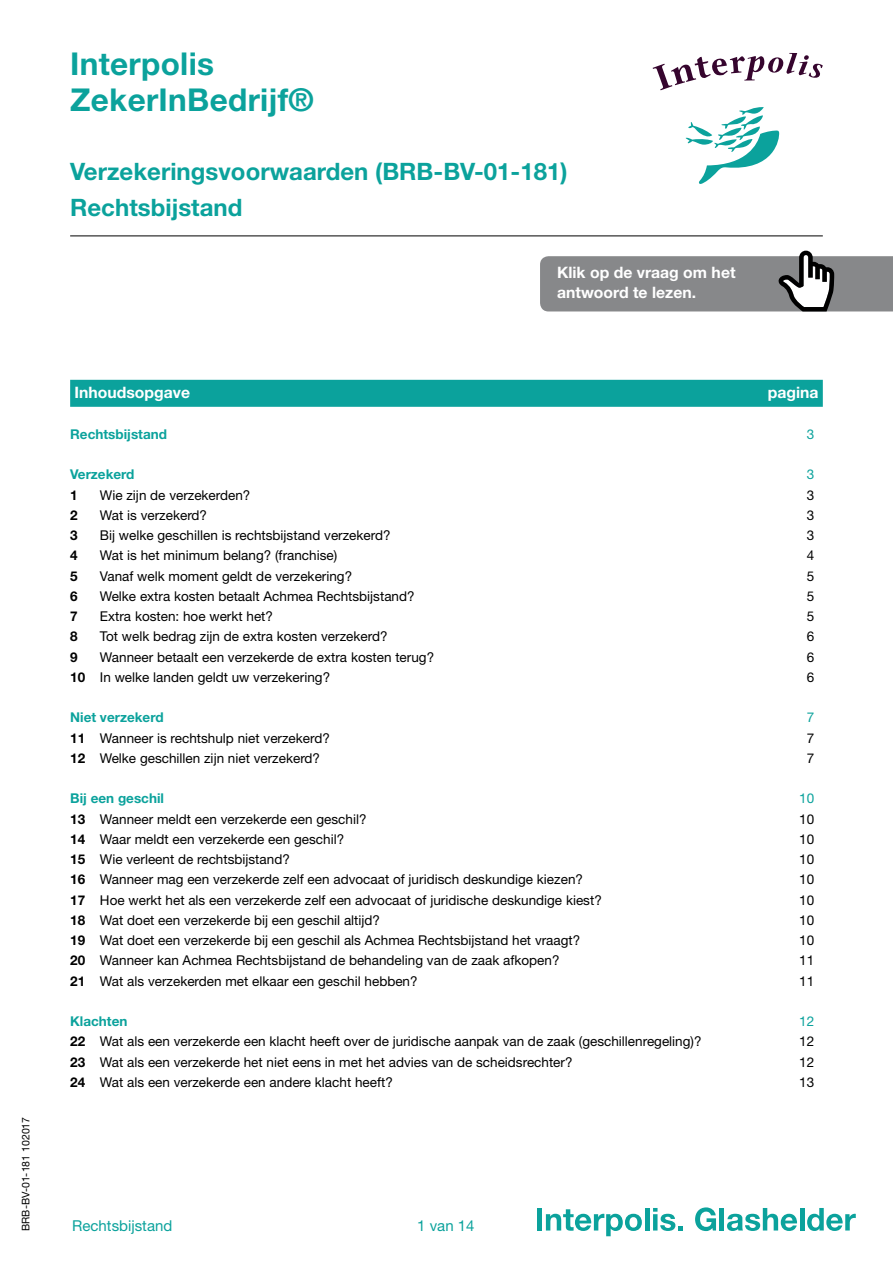
<style>
.page{position:relative;width:893px;height:1263px;background:#fff}
.page>*{position:absolute;margin:0;border:0;box-sizing:border-box;transform-origin:0 0}
.t1{font:700 31.5px/36px "Helvetica Neue LT Std";letter-spacing:.01em;color:#0ba29c}
.t2{font:700 24px/36px "Helvetica Neue LT Std";color:#0ba29c}
.t3{font:700 15.75px/20.2px "Helvetica Neue LT Std";color:#fff}
.t4{font:15px "Helvetica Neue LT Std";color:#0ba29c}
.t5{font:13.5px "Helvetica Neue LT Std";color:#000}
.t6{font:700 13.5px "Helvetica Neue LT Std";color:#0ba29c}
.t7{font:700 13.5px "Helvetica Neue LT Std";color:#000}
.t8{font:13.5px "Helvetica Neue LT Std";color:#0ba29c}
.t9{font:10.5px "Helvetica Neue LT Std";color:#000}
.s1{font-weight:700}
</style>
<div class="page">
<hr style="left:70px;top:236px;width:753px;height:1px;background:#000">
<div style="left:537px;top:1208px;width:5px;height:22px;background:#0ba29c"></div>
<svg style="left:546px;top:1209px;width:96px;height:27px"></svg>
<hr style="left:645px;top:1208px;width:4px;height:22px;background:#0ba29c">
<svg style="left:653px;top:1208px;width:30px;height:23px"></svg>
<svg style="left:695px;top:1207px;width:21px;height:24px"></svg>
<hr style="left:720px;top:1208px;width:4px;height:22px;background:#0ba29c">
<svg style="left:727px;top:1208px;width:70px;height:23px"></svg>
<hr style="left:800px;top:1208px;width:4px;height:22px;background:#0ba29c">
<svg style="left:807px;top:1208px;width:49px;height:23px"></svg>
<svg style="left:540px;top:251px;width:353px;height:60px;background:#909193"></svg>
<div style="left:70px;top:380px;width:753px;height:27px;background:#0ba29c"></div>
<svg style="left:653px;top:53px;width:170px;height:37px"></svg>
<svg style="left:685px;top:107px;width:95px;height:77px"></svg>
<p class="t9" style="left:20px;top:1231px;width:116px;rotate:-90deg">BRB-BV-01-181 102017</p>
<h1 class="t1" style="left:70px;top:46px;width:245px">Interpolis<br>ZekerInBedrijf®</h1>
<h2 class="t2" style="left:70px;top:153px;width:499px">Verzekeringsvoorwaarden (BRB-BV-01-181)<br>Rechtsbijstand</h2>
<p class="t3" style="left:557px;top:262px;width:180px">Klik op de vraag om het antwoord te lezen.</p>
<p class="t3" style="left:74px;top:382px;width:117px">Inhoudsopgave</p>
<p class="t3" style="left:768px;top:382px;width:52px">pagina</p>
<p class="t6" style="left:70px;top:426px;width:98px">Rechtsbijstand</p>
<p class="t8" style="left:807px;top:426px;width:9px">3</p>
<p class="t6" style="left:70px;top:466px;width:66px">Verzekerd</p>
<p class="t8" style="left:807px;top:466px;width:9px">3</p>
<p class="t7" style="left:70px;top:486px;width:9px">1</p>
<p class="t5" style="left:100px;top:487px;width:152px">Wie zijn de verzekerden?</p>
<p class="t5" style="left:807px;top:487px;width:9px">3</p>
<p class="t7" style="left:70px;top:507px;width:9px">2</p>
<p class="t5" style="left:100px;top:507px;width:109px">Wat is verzekerd?</p>
<p class="t5" style="left:807px;top:507px;width:9px">3</p>
<p class="t7" style="left:70px;top:527px;width:9px">3</p>
<p class="t5" style="left:100px;top:527px;width:292px">Bij welke geschillen is rechtsbijstand verzekerd?</p>
<p class="t5" style="left:807px;top:527px;width:9px">3</p>
<p class="t7" style="left:70px;top:547px;width:9px">4</p>
<p class="t5" style="left:100px;top:547px;width:239px">Wat is het minimum belang? (franchise)</p>
<p class="t5" style="left:807px;top:547px;width:9px">4</p>
<p class="t7" style="left:70px;top:567px;width:9px">5</p>
<p class="t5" style="left:100px;top:568px;width:254px">Vanaf welk moment geldt de verzekering?</p>
<p class="t5" style="left:807px;top:568px;width:9px">5</p>
<p class="t7" style="left:70px;top:588px;width:9px">6</p>
<p class="t5" style="left:100px;top:588px;width:316px">Welke extra kosten betaalt Achmea Rechtsbijstand?</p>
<p class="t5" style="left:807px;top:588px;width:9px">5</p>
<p class="t7" style="left:70px;top:608px;width:9px">7</p>
<p class="t5" style="left:100px;top:608px;width:175px">Extra kosten: hoe werkt het?</p>
<p class="t5" style="left:807px;top:608px;width:9px">5</p>
<p class="t7" style="left:70px;top:628px;width:9px">8</p>
<p class="t5" style="left:100px;top:628px;width:289px">Tot welk bedrag zijn de extra kosten verzekerd?</p>
<p class="t5" style="left:807px;top:628px;width:9px">6</p>
<p class="t7" style="left:70px;top:648px;width:9px">9</p>
<p class="t5" style="left:100px;top:649px;width:336px">Wanneer betaalt een verzekerde de extra kosten terug?</p>
<p class="t5" style="left:807px;top:649px;width:9px">6</p>
<p class="t5" style="left:70px;top:669px;width:261px"><span class="s1">10</span> In welke landen geldt uw verzekering?</p>
<p class="t5" style="left:807px;top:669px;width:9px">6</p>
<p class="t6" style="left:70px;top:709px;width:95px">Niet verzekerd</p>
<p class="t8" style="left:807px;top:709px;width:9px">7</p>
<p class="t5" style="left:70px;top:730px;width:261px"><span class="s1">11</span> Wanneer is rechtshulp niet verzekerd?</p>
<p class="t5" style="left:807px;top:730px;width:9px">7</p>
<p class="t5" style="left:70px;top:750px;width:251px"><span class="s1">12</span> Welke geschillen zijn niet verzekerd?</p>
<p class="t5" style="left:807px;top:750px;width:9px">7</p>
<p class="t6" style="left:70px;top:790px;width:95px">Bij een geschil</p>
<p class="t8" style="left:799px;top:790px;width:17px">10</p>
<p class="t5" style="left:70px;top:811px;width:298px"><span class="s1">13</span> Wanneer meldt een verzekerde een geschil?</p>
<p class="t5" style="left:799px;top:811px;width:17px">10</p>
<p class="t5" style="left:70px;top:831px;width:276px"><span class="s1">14</span> Waar meldt een verzekerde een geschil?</p>
<p class="t5" style="left:799px;top:831px;width:17px">10</p>
<p class="t5" style="left:70px;top:851px;width:221px"><span class="s1">15</span> Wie verleent de rechtsbijstand?</p>
<p class="t5" style="left:799px;top:851px;width:17px">10</p>
<p class="t5" style="left:70px;top:871px;width:514px"><span class="s1">16</span> Wanneer mag een verzekerde zelf een advocaat of juridisch deskundige kiezen?</p>
<p class="t5" style="left:799px;top:871px;width:17px">10</p>
<p class="t5" style="left:70px;top:892px;width:533px"><span class="s1">17</span> Hoe werkt het als een verzekerde zelf een advocaat of juridische deskundige kiest?</p>
<p class="t5" style="left:799px;top:892px;width:17px">10</p>
<p class="t5" style="left:70px;top:912px;width:311px"><span class="s1">18</span> Wat doet een verzekerde bij een geschil altijd?</p>
<p class="t5" style="left:799px;top:912px;width:17px">10</p>
<p class="t5" style="left:70px;top:932px;width:512px"><span class="s1">19</span> Wat doet een verzekerde bij een geschil als Achmea Rechtsbijstand het vraagt?</p>
<p class="t5" style="left:799px;top:932px;width:17px">10</p>
<p class="t5" style="left:70px;top:952px;width:491px"><span class="s1">20</span> Wanneer kan Achmea Rechtsbijstand de behandeling van de zaak afkopen?</p>
<p class="t5" style="left:799px;top:952px;width:17px">11</p>
<p class="t5" style="left:70px;top:973px;width:349px"><span class="s1">21</span> Wat als verzekerden met elkaar een geschil hebben?</p>
<p class="t5" style="left:799px;top:973px;width:17px">11</p>
<p class="t6" style="left:70px;top:1013px;width:59px">Klachten</p>
<p class="t8" style="left:799px;top:1013px;width:17px">12</p>
<p class="t5" style="left:70px;top:1033px;width:633px"><span class="s1">22</span> Wat als een verzekerde een klacht heeft over de juridische aanpak van de zaak (geschillenregeling)?</p>
<p class="t5" style="left:799px;top:1033px;width:17px">12</p>
<p class="t5" style="left:70px;top:1054px;width:504px"><span class="s1">23</span> Wat als een verzekerde het niet eens in met het advies van de scheidsrechter?</p>
<p class="t5" style="left:799px;top:1054px;width:17px">12</p>
<p class="t5" style="left:70px;top:1074px;width:324px"><span class="s1">24</span> Wat als een verzekerde een andere klacht heeft?</p>
<p class="t5" style="left:799px;top:1074px;width:17px">13</p>
<p class="t4" style="left:72px;top:1216px;width:102px">Rechtsbijstand</p>
<p class="t4" style="left:417px;top:1217px;width:59px">1 van 14</p>
</div>
